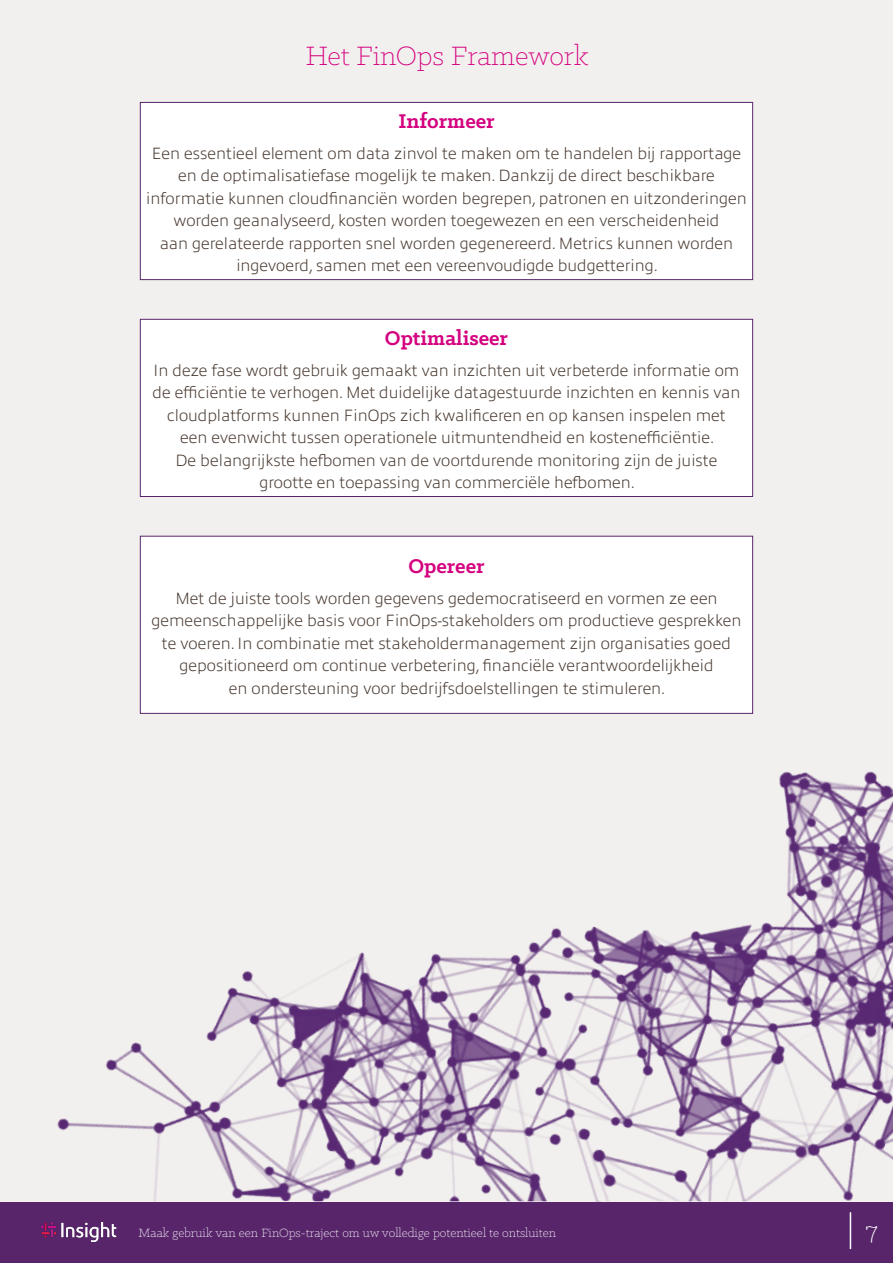
<style>
.page{position:relative;width:893px;height:1263px;background:#fff}
.page>*{position:absolute;margin:0;border:0;box-sizing:border-box;transform-origin:0 0}
.t1{font:300 30px "Klinic Slab";color:#d4007f}
.t2{font:300 27px "Klinic Slab";color:#fff}
.t3{font:700 22.5px "Klinic Slab";color:#d4007f}
.t4{font:200 16.5px/22.5px "Allumi Pro";color:#47382f;text-align:center}
.t5{font:300 13.5px "Klinic Slab";color:#fff}
</style>
<div class="page">
<div style="left:0;top:1201px;width:893px;height:62px;background:#58256b"></div>
<img style="left:41px;top:1222px;width:76px;height:19px">
<hr style="left:850px;top:1212px;width:1px;height:37px;background:#fff">
<div style="left:0;top:0;width:893px;height:1201px;background:#f2f0ee"></div>
<img style="left:57px;top:597px;width:836px;height:604px">
<div style="left:140px;top:102px;width:613px;height:178px;background:#fff"></div>
<div style="left:140px;top:102px;width:613px;height:178px;border:1px solid #58256b"></div>
<div style="left:140px;top:319px;width:613px;height:177px;background:#fff"></div>
<div style="left:140px;top:319px;width:613px;height:178px;border:1px solid #58256b"></div>
<div style="left:140px;top:536px;width:613px;height:177px;background:#fff"></div>
<div style="left:140px;top:536px;width:613px;height:178px;border:1px solid #58256b"></div>
<h1 class="t1" style="left:306px;top:37px;width:284px">Het FinOps Framework</h1>
<h3 class="t3" style="left:398px;top:106px;width:98px">Informeer</h3>
<p class="t4" style="left:146px;top:140px;width:602px">Een essentieel element om data zinvol te maken om te handelen bij rapportage en de optimalisatiefase mogelijk te maken. Dankzij de direct beschikbare informatie kunnen cloudfinanciën worden begrepen, patronen en uitzonderingen worden geanalyseerd, kosten worden toegewezen en een verscheidenheid<br>aan gerelateerde rapporten snel worden gegenereerd. Metrics kunnen worden ingevoerd, samen met een vereenvoudigde budgettering.</p>
<h3 class="t3" style="left:385px;top:323px;width:125px">Optimaliseer</h3>
<p class="t4" style="left:153px;top:357px;width:589px">In deze fase wordt gebruik gemaakt van inzichten uit verbeterde informatie om de efficiëntie te verhogen. Met duidelijke datagestuurde inzichten en kennis van cloudplatforms kunnen FinOps zich kwalificeren en op kansen inspelen met een evenwicht tussen operationele uitmuntendheid en kostenefficiëntie.<br>De belangrijkste hefbomen van de voortdurende monitoring zijn de juiste grootte en toepassing van commerciële hefbomen.</p>
<h3 class="t3" style="left:408px;top:551px;width:78px">Opereer</h3>
<p class="t4" style="left:151px;top:585px;width:592px">Met de juiste tools worden gegevens gedemocratiseerd en vormen ze een gemeenschappelijke basis voor FinOps-stakeholders om productieve gesprekken te voeren. In combinatie met stakeholdermanagement zijn organisaties goed gepositioneerd om continue verbetering, financiële verantwoordelijkheid<br>en ondersteuning voor bedrijfsdoelstellingen te stimuleren.</p>
<p class="t5" style="left:139px;top:1224px;width:419px">Maak gebruik van een FinOps-traject om uw volledige potentieel te ontsluiten</p>
<h2 class="t2" style="left:865px;top:1214px;width:14px">7</h2>
</div>
